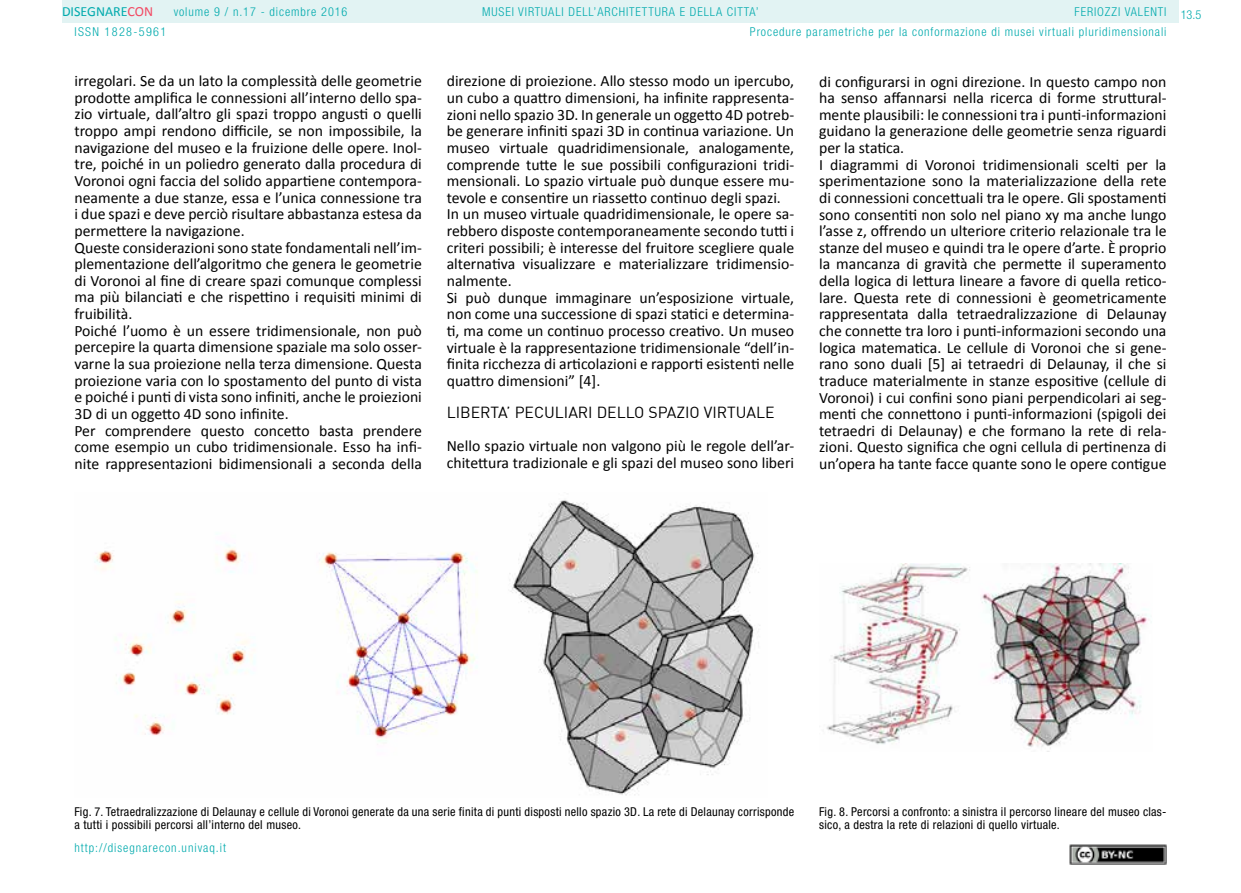
<style>
.page{position:relative;width:1241px;height:893px;background:#fff}
.page>*{position:absolute;margin:0;border:0;box-sizing:border-box;transform-origin:0 0}
.t1{font:15.75px/16.6px "Calibri";color:#000}
.t2{font:15.75px "DIN";color:#000}
.t3{font:14px "Calibri";color:#00aaad}
.t4{font:condensed 12.25px/13.1px "Helvetica Neue LT Std";letter-spacing:.025em;color:#000}
.t5{font:300 condensed 12.25px/19.4px "Helvetica Neue LT Std";letter-spacing:.075em;color:#00aaad;text-align:right}
.t6{font:300 condensed 12.25px "Helvetica Neue LT Std";letter-spacing:.11em;color:#00aaad}
.s1{color:#f24862}
</style>
<div class="page">
<div style="left:62px;top:0;width:1116px;height:23px;background:#e2f3f3"></div>
<img style="left:1069px;top:845px;width:97px;height:19px">
<img style="left:94px;top:500px;width:666px;height:296px">
<img style="left:826px;top:563px;width:323px;height:186px">
<p class="t3" style="left:62px;top:3px;width:93px">DISEGNARE<span class="s1">CON</span></p>
<p class="t5" style="left:749px;top:2px;width:418px">FERIOZZI VALENTI<br>Procedure parametriche per la conformazione di musei virtuali pluridimensionali</p>
<p class="t5" style="left:174px;top:2px;width:175px">volume 9 / n.17 - dicembre 2016</p>
<p class="t5" style="left:482px;top:2px;width:278px">MUSEI VIRTUALI DELL’ARCHITETTURA E DELLA CITTA’</p>
<p class="t5" style="left:1180px;top:5px;width:22px">13.5</p>
<p class="t6" style="left:74px;top:24px;width:93px">ISSN 1828-5961</p>
<p class="t1" style="left:74px;top:72px;width:349px">irregolari. Se da un lato la complessità delle geometrie prodotte amplifica le connessioni all’interno dello spa&shy;zio virtuale, dall’altro gli spazi troppo angusti o quelli troppo ampi rendono difficile, se non impossibile, la navigazione del museo e la fruizione delle opere. Inol&shy;tre, poiché in un poliedro generato dalla procedura di Voronoi ogni faccia del solido appartiene contempora&shy;neamente a due stanze, essa e l’unica connessione tra i due spazi e deve perciò risultare abbastanza estesa da permettere la navigazione.<br>Queste considerazioni sono state fondamentali nell’im&shy;plementazione dell’algoritmo che genera le geometrie di Voronoi al fine di creare spazi comunque complessi ma più bilanciati e che rispettino i requisiti minimi di fruibilità.<br>Poiché l’uomo è un essere tridimensionale, non può percepire la quarta dimensione spaziale ma solo osser&shy;varne la sua proiezione nella terza dimensione. Questa proiezione varia con lo spostamento del punto di vista e poiché i punti di vista sono infiniti, anche le proiezioni 3D di un oggetto 4D sono infinite.<br>Per comprendere questo concetto basta prendere come esempio un cubo tridimensionale. Esso ha infi&shy;nite rappresentazioni bidimensionali a seconda della</p>
<p class="t1" style="left:446px;top:72px;width:349px">direzione di proiezione. Allo stesso modo un ipercubo, un cubo a quattro dimensioni, ha infinite rappresenta&shy;zioni nello spazio 3D. In generale un oggetto 4D potreb&shy;be generare infiniti spazi 3D in continua variazione. Un museo virtuale quadridimensionale, analogamente, comprende tutte le sue possibili configurazioni tridi&shy;mensionali. Lo spazio virtuale può dunque essere mu&shy;tevole e consentire un riassetto continuo degli spazi.<br>In un museo virtuale quadridimensionale, le opere sa&shy;rebbero disposte contemporaneamente secondo tutti i criteri possibili; è interesse del fruitore scegliere quale alternativa visualizzare e materializzare tridimensio&shy;nalmente.<br>Si può dunque immaginare un’esposizione virtuale, non come una successione di spazi statici e determina&shy;ti, ma come un continuo processo creativo. Un museo virtuale è la rappresentazione tridimensionale “dell’in&shy;finita ricchezza di articolazioni e rapporti esistenti nelle quattro dimensioni” [4].</p>
<p class="t2" style="left:446px;top:403px;width:329px">LIBERTA’ PECULIARI DELLO SPAZIO VIRTUALE</p>
<p class="t1" style="left:446px;top:437px;width:349px">Nello spazio virtuale non valgono più le regole dell’ar&shy;chitettura tradizionale e gli spazi del museo sono liberi</p>
<p class="t1" style="left:819px;top:72px;width:349px">di configurarsi in ogni direzione. In questo campo non ha senso affannarsi nella ricerca di forme struttural&shy;mente plausibili: le connessioni tra i punti-informazioni guidano la generazione delle geometrie senza riguardi per la statica.<br>I diagrammi di Voronoi tridimensionali scelti per la sperimentazione sono la materializzazione della rete di connessioni concettuali tra le opere. Gli spostamenti sono consentiti non solo nel piano xy ma anche lungo l’asse z, offrendo un ulteriore criterio relazionale tra le stanze del museo e quindi tra le opere d’arte. È proprio la mancanza di gravità che permette il superamento della logica di lettura lineare a favore di quella retico&shy;lare. Questa rete di connessioni è geometricamente rappresentata dalla tetraedralizzazione di Delaunay che connette tra loro i punti-informazioni secondo una logica matematica. Le cellule di Voronoi che si gene&shy;rano sono duali [5] ai tetraedri di Delaunay, il che si traduce materialmente in stanze espositive (cellule di Voronoi) i cui confini sono piani perpendicolari ai seg&shy;menti che connettono i punti-informazioni (spigoli dei tetraedri di Delaunay) e che formano la rete di rela&shy;zioni. Questo significa che ogni cellula di pertinenza di un’opera ha tante facce quante sono le opere contigue</p>
<p class="t4" style="left:74px;top:805px;width:721px">Fig. 7. Tetraedralizzazione di Delaunay e cellule di Voronoi generate da una serie finita di punti disposti nello spazio 3D. La rete di Delaunay corrisponde a tutti i possibili percorsi all’interno del museo.</p>
<p class="t4" style="left:819px;top:805px;width:349px">Fig. 8. Percorsi a confronto: a sinistra il percorso lineare del museo clas&shy;sico, a destra la rete di relazioni di quello virtuale.</p>
<p class="t5" style="left:74px;top:838px;width:153px">http://disegnarecon.univaq.it</p>
</div>
